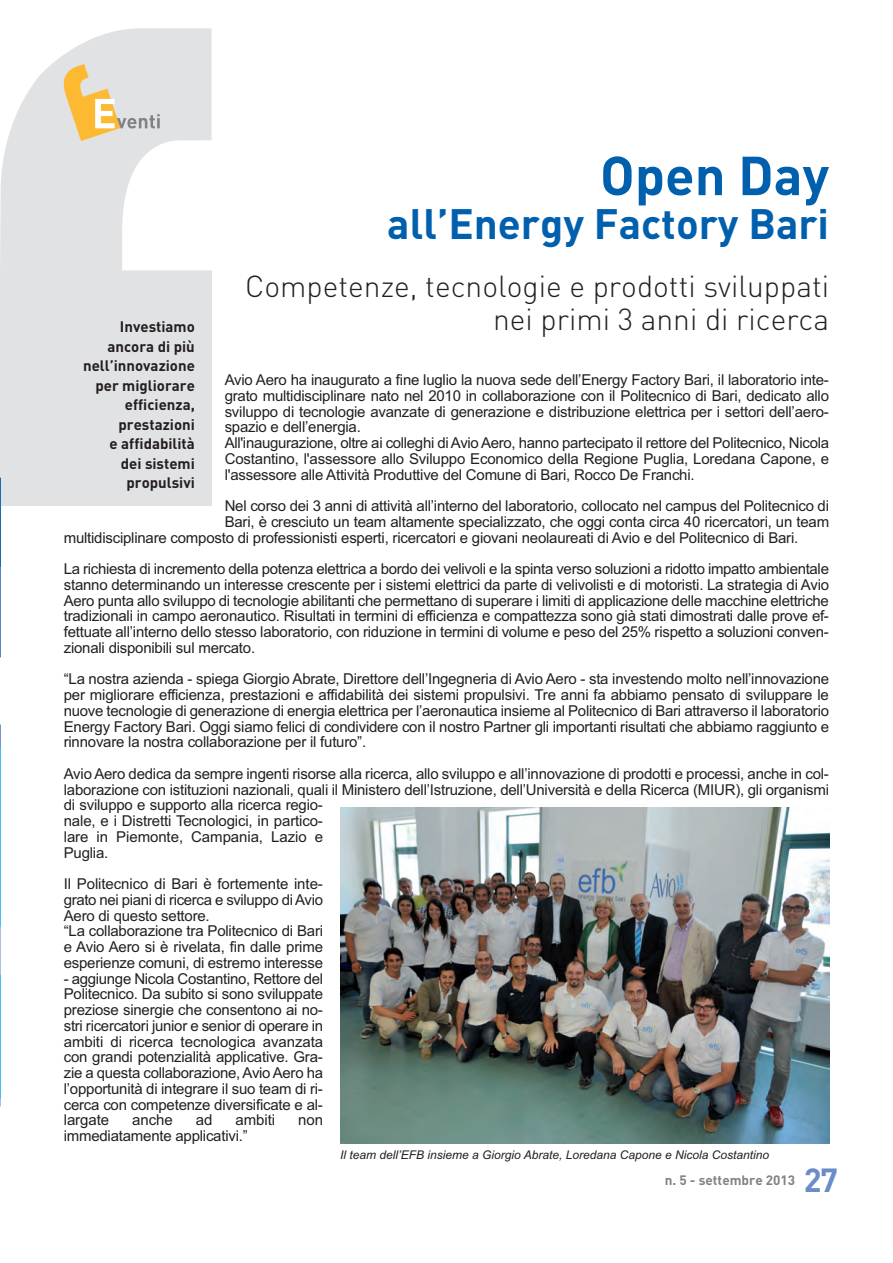
<style>
.page{position:relative;width:893px;height:1263px;background:#fff}
.page>*{position:absolute;margin:0;border:0;box-sizing:border-box;transform-origin:0 0}
.t1{font:54px "DIN Bold";color:#0160ae}
.t2{font:42px "DIN Bold";color:#0160ae}
.t3{font:33px "DIN Bold";color:#6b8cc8}
.t4{font:300 30px/33px "DIN";color:#231f20;text-align:right}
.t5{font:15px/15.8px "Arial";letter-spacing:-.015em;color:#231f20}
.t6{font:15px/19.5px "DIN Bold";color:#231f20;text-align:right}
.t7{font:13.5px "DIN Bold";color:#808285}
.t8{font:italic 12px "Arial";color:#231f20}
</style>
<div class="page">
<svg style="left:0;top:28px;width:212px;height:478px;fill:#e1e2e4"></svg>
<svg style="left:64px;top:64px;width:96px;height:77px;background:#e6d5b3"></svg>
<svg style="left:0;top:477px;width:1px;height:630px"></svg>
<img style="left:340px;top:808px;width:489px;height:336px">
<h1 class="t1" style="left:600px;top:157px;width:231px">Open Day</h1>
<h2 class="t2" style="left:387px;top:209px;width:443px">all’Energy Factory Bari</h2>
<h3 class="t4" style="left:245px;top:273px;width:585px">Competenze, tecnologie e prodotti sviluppati nei primi 3 anni di ricerca</h3>
<p class="t5" style="left:225px;top:373px;width:606px">Avio Aero ha inaugurato a fine luglio la nuova sede dell’Energy Factory Bari, il laboratorio inte&shy;grato multidisciplinare nato nel 2010 in collaborazione con il Politecnico di Bari, dedicato allo sviluppo di tecnologie avanzate di generazione e distribuzione elettrica per i settori dell’aero&shy;spazio e dell’energia.<br>All'inaugurazione, oltre ai colleghi di Avio Aero, hanno partecipato il rettore del Politecnico, Nicola Costantino, l'assessore allo Sviluppo Economico della Regione Puglia, Loredana Capone, e l'assessore alle Attività Produttive del Comune di Bari, Rocco De Franchi.</p>
<p class="t5" style="left:225px;top:499px;width:606px">Nel corso dei 3 anni di attività all’interno del laboratorio, collocato nel campus del Politecnico di</p>
<p class="t5" style="left:225px;top:515px;width:606px">Bari, è cresciuto un team altamente specializzato, che oggi conta circa 40 ricercatori, un team</p>
<p class="t5" style="left:64px;top:531px;width:736px">multidisciplinare composto di professionisti esperti, ricercatori e giovani neolaureati di Avio e del Politecnico di Bari.</p>
<p class="t5" style="left:64px;top:562px;width:767px;text-align:justify">La richiesta di incremento della potenza elettrica a bordo dei velivoli e la spinta verso soluzioni a ridotto impatto ambientale stanno determinando un interesse crescente per i sistemi elettrici da parte di velivolisti e di motoristi. La strategia di Avio Aero punta allo sviluppo di tecnologie abilitanti che permettano di superare i limiti di applicazione delle macchine elettriche tradizionali in campo aeronautico. Risultati in termini di efficienza e compattezza sono già stati dimostrati dalle prove ef&shy;fettuate all’interno dello stesso laboratorio, con riduzione in termini di volume e peso del 25% rispetto a soluzioni conven&shy;zionali disponibili sul mercato.</p>
<p class="t5" style="left:64px;top:673px;width:767px;text-align:justify">“La nostra azienda - spiega Giorgio Abrate, Direttore dell’Ingegneria di Avio Aero - sta investendo molto nell’innovazione per migliorare efficienza, prestazioni e affidabilità dei sistemi propulsivi. Tre anni fa abbiamo pensato di sviluppare le nuove tecnologie di generazione di energia elettrica per l’aeronautica insieme al Politecnico di Bari attraverso il laboratorio Energy Factory Bari. Oggi siamo felici di condividere con il nostro Partner gli importanti risultati che abbiamo raggiunto e rinnovare la nostra collaborazione per il futuro”.</p>
<p class="t5" style="left:64px;top:767px;width:767px">Avio Aero dedica da sempre ingenti risorse alla ricerca, allo sviluppo e all’innovazione di prodotti e processi, anche in col&shy;laborazione con istituzioni nazionali, quali il Ministero dell’Istruzione, dell’Università e della Ricerca (MIUR), gli organismi di sviluppo e supporto alla ricerca regio-<br>nale, e i Distretti Tecnologici, in partico-<br>lare in Piemonte, Campania, Lazio e<br>Puglia.</p>
<p class="t5" style="left:64px;top:877px;width:261px">Il Politecnico di Bari è fortemente inte&shy;grato nei piani di ricerca e sviluppo di Avio Aero di questo settore.<br>“La collaborazione tra Politecnico di Bari e Avio Aero si è rivelata, fin dalle prime esperienze comuni, di estremo interesse</p>
<p class="t5" style="left:64px;top:972px;width:261px;text-align:justify">- aggiunge Nicola Costantino, Rettore del Politecnico. Da subito si sono sviluppate preziose sinergie che consentono ai no&shy;stri ricercatori junior e senior di operare in ambiti di ricerca tecnologica avanzata con grandi potenzialità applicative. Gra&shy;zie a questa collaborazione, Avio Aero ha l’opportunità di integrare il suo team di ri&shy;cerca con competenze diversificate e al&shy;largate</p>
<p class="t6" style="left:83px;top:318px;width:113px">Investiamo ancora di più nell’innovazione per migliorare efficienza, prestazioni<br>e affidabilità<br>dei sistemi propulsivi</p>
<p class="t5" style="left:132px;top:1114px;width:42px">anche</p>
<p class="t5" style="left:196px;top:1114px;width:18px">ad</p>
<p class="t5" style="left:236px;top:1114px;width:41px">ambiti</p>
<p class="t5" style="left:298px;top:1114px;width:26px">non</p>
<p class="t5" style="left:64px;top:1129px;width:185px">immediatamente applicativi.”</p>
<p class="t8" style="left:340px;top:1150px;width:431px">Il team dell’EFB insieme a Giorgio Abrate, Loredana Capone e Nicola Costantino</p>
<p class="t7" style="left:665px;top:1176px;width:132px">n. 5 - settembre 2013</p>
<h3 class="t3" style="left:804px;top:1169px;width:36px">27</h3>
</div>
